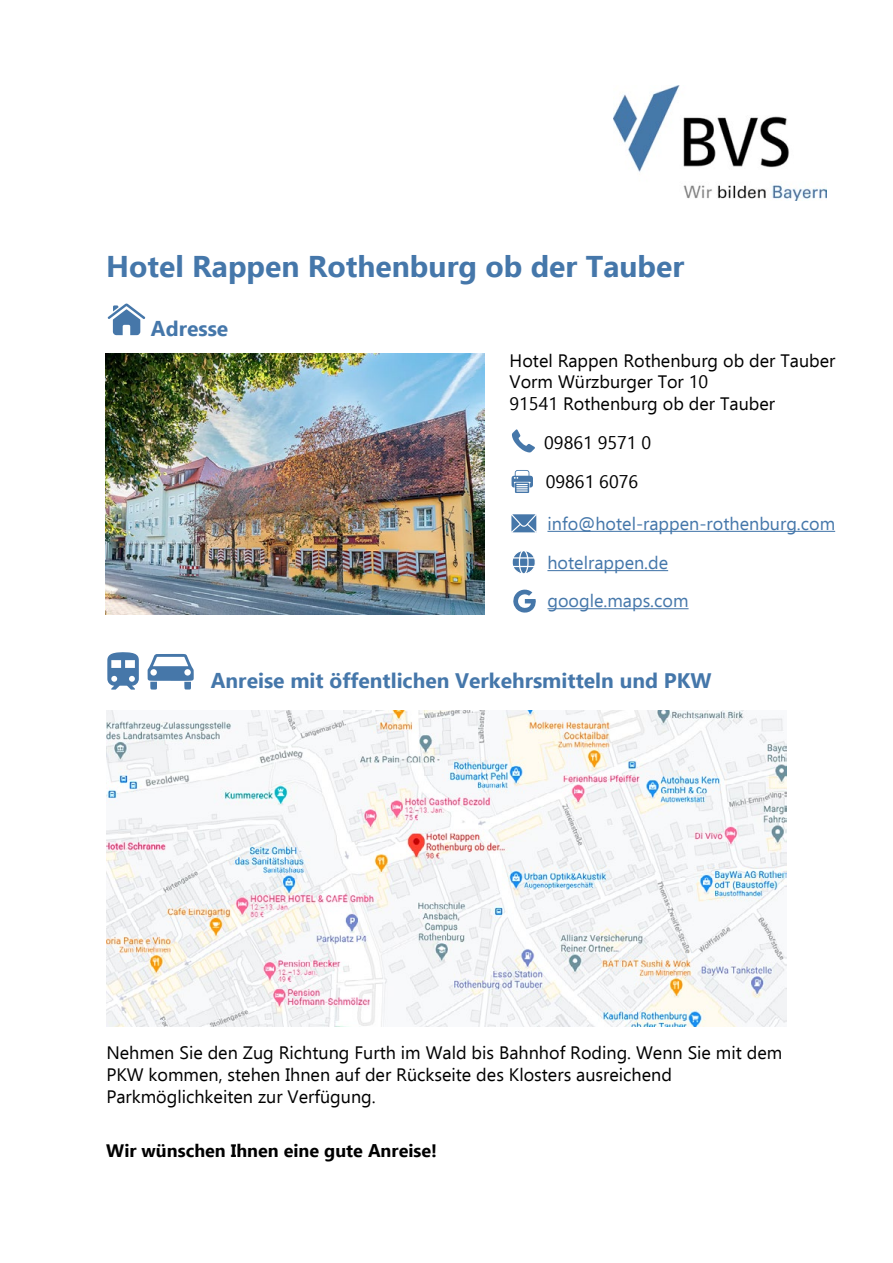
<style>
.page{position:relative;width:893px;height:1263px;background:#fff}
.page>*{position:absolute;margin:0;border:0;box-sizing:border-box;transform-origin:0 0}
.t1{font:700 30px "Ebrima";color:#4577aa}
.t2{font:700 21px "Ebrima";color:#4577aa}
.t3{font:18px/21.6px "Ebrima";color:#000}
.t4{font:18px "Ebrima";color:#4577aa}
.t5{font:700 18px "Ebrima";color:#000}
</style>
<div class="page">
<img style="left:614px;top:85px;width:212px;height:115px">
<svg style="left:108px;top:304px;width:37px;height:31px"></svg>
<img style="left:105px;top:353px;width:379px;height:261px">
<svg style="left:107px;top:652px;width:32px;height:38px"></svg>
<svg style="left:148px;top:654px;width:46px;height:36px"></svg>
<img style="left:106px;top:711px;width:681px;height:315px">
<hr style="left:547px;top:531px;width:288px;height:1px;background:#4577aa">
<hr style="left:547px;top:570px;width:121px;height:1px;background:#4577aa">
<hr style="left:547px;top:608px;width:142px;height:1px;background:#4577aa">
<svg style="left:512px;top:429px;width:23px;height:23px"></svg>
<svg style="left:511px;top:514px;width:26px;height:19px"></svg>
<svg style="left:512px;top:551px;width:23px;height:23px"></svg>
<svg style="left:513px;top:590px;width:23px;height:23px"></svg>
<svg style="left:511px;top:470px;width:22px;height:23px"></svg>
<p class="t1" style="left:106px;top:243px;width:580px">Hotel Rappen Rothenburg ob der Tauber</p>
<p class="t2" style="left:151px;top:312px;width:79px">Adresse</p>
<p class="t3" style="left:510px;top:349px;width:327px">Hotel Rappen Rothenburg ob der Tauber</p>
<p class="t3" style="left:510px;top:370px;width:200px">Vorm Würzburger Tor 10</p>
<p class="t3" style="left:510px;top:392px;width:267px">91541 Rothenburg ob der Tauber</p>
<p class="t3" style="left:544px;top:431px;width:108px">09861 9571 0</p>
<p class="t3" style="left:546px;top:470px;width:94px">09861 6076</p>
<p class="t4" style="left:547px;top:510px;width:289px">info@hotel-rappen-rothenburg.com</p>
<p class="t4" style="left:547px;top:549px;width:122px">hotelrappen.de</p>
<p class="t4" style="left:547px;top:587px;width:143px">google.maps.com</p>
<p class="t2" style="left:211px;top:664px;width:502px">Anreise mit öffentlichen Verkehrsmitteln und PKW</p>
<p class="t3" style="left:106px;top:1041px;width:677px">Nehmen Sie den Zug Richtung Furth im Wald bis Bahnhof Roding. Wenn Sie mit dem<br>PKW kommen, stehen Ihnen auf der Rückseite des Klosters ausreichend<br>Parkmöglichkeiten zur Verfügung.</p>
<p class="t5" style="left:106px;top:1136px;width:332px">Wir wünschen Ihnen eine gute Anreise!</p>
</div>
